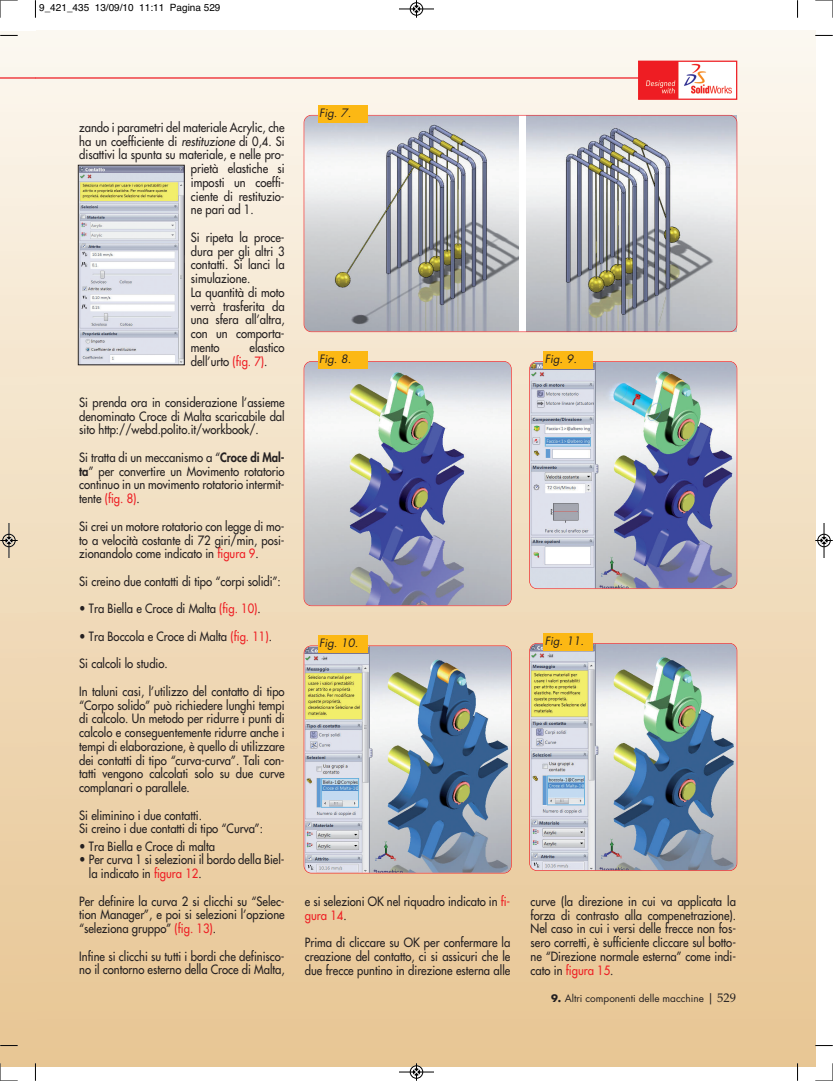
<style>
.page{position:relative;width:833px;height:1081px;background:#fff}
.page>*{position:absolute;margin:0;border:0;box-sizing:border-box;transform-origin:0 0}
.t1{font:12.5px/13.8px "Futura";color:#231f20;scale:.9 1}
.t2{font:italic 11.25px "Futura";color:#231f20}
.t3{font:10px "Futura";color:#231f20}
.t4{font:10px "Helvetica";color:#000}
.s1{font-style:italic}
.s2{color:#ee1d23}
.s3{font-weight:800}
.s4{font-weight:700}
.s5{font-size:11.25px}
.s6{font-family:"Palatino";font-size:12.5px}
</style>
<div class="page">
<div style="left:36px;top:31px;width:779px;height:1035px;background:linear-gradient(to bottom,#fbf7ee,#e7c592)"></div>
<div style="left:0;top:32px;width:36px;height:1035px;background:linear-gradient(to bottom,#fbf7ee,#e7c592)"></div>
<hr style="left:0;top:77px;width:35px;height:2px;background:#ee1d23">
<hr style="left:35px;top:77px;width:604px;height:2px;background:#ee1d23">
<img style="left:640px;top:63px;width:95px;height:35px">
<div style="left:638px;top:61px;width:99px;height:39px;border:1px solid #ee1d23"></div>
<img style="left:80px;top:167px;width:103px;height:196px">
<div style="left:78px;top:165px;width:107px;height:200px;border:1px solid #231f20"></div>
<div style="left:511px;top:115px;width:226px;height:216px;background:#fff"></div>
<img style="left:526px;top:115px;width:210px;height:216px">
<img style="left:304px;top:116px;width:215px;height:215px">
<div style="left:304px;top:115px;width:433px;height:217px;border:1px solid #ee1d23;border-radius:8px"></div>
<div style="left:318px;top:105px;width:49px;height:17px;background:#fcb814"></div>
<img style="left:304px;top:362px;width:207px;height:243px;border-radius:7px">
<div style="left:304px;top:361px;width:207px;height:245px;border:1px solid #ee1d23;border-radius:8px"></div>
<div style="left:318px;top:351px;width:49px;height:17px;background:#fcb814"></div>
<img style="left:530px;top:362px;width:206px;height:226px;border-radius:7px">
<div style="left:529px;top:361px;width:208px;height:228px;border:1px solid #ee1d23;border-radius:8px"></div>
<div style="left:543px;top:351px;width:50px;height:17px;background:#fcb814"></div>
<img style="left:304px;top:646px;width:207px;height:227px;border-radius:7px">
<div style="left:304px;top:645px;width:207px;height:228px;border:1px solid #ee1d23;border-radius:8px"></div>
<div style="left:318px;top:635px;width:49px;height:18px;background:#fcb814"></div>
<img style="left:530px;top:644px;width:206px;height:226px;border-radius:7px">
<div style="left:529px;top:643px;width:208px;height:228px;border:1px solid #ee1d23;border-radius:8px"></div>
<div style="left:543px;top:633px;width:50px;height:17px;background:#fcb814"></div>
<svg style="left:35px;top:0;width:1px;height:18px"></svg>
<svg style="left:0;top:35px;width:18px;height:1px"></svg>
<svg style="left:797px;top:0;width:1px;height:18px"></svg>
<svg style="left:815px;top:35px;width:17px;height:1px"></svg>
<svg style="left:35px;top:1063px;width:1px;height:17px"></svg>
<svg style="left:0;top:1045px;width:18px;height:1px"></svg>
<svg style="left:797px;top:1063px;width:1px;height:17px"></svg>
<svg style="left:815px;top:1045px;width:17px;height:1px"></svg>
<svg style="left:0;top:0;width:18px;height:18px"></svg>
<svg style="left:815px;top:0;width:18px;height:18px"></svg>
<svg style="left:0;top:1063px;width:18px;height:18px"></svg>
<svg style="left:815px;top:1063px;width:18px;height:18px"></svg>
<div style="left:410px;top:2px;width:13px;height:14px;border:1px solid #fff;border-radius:50%"></div>
<hr style="left:399px;top:9px;width:35px;height:1px;background:#000">
<div style="left:410px;top:3px;width:13px;height:12px;border:1px solid #000;border-radius:50%"></div>
<svg style="left:413px;top:0;width:7px;height:18px"></svg>
<hr style="left:399px;top:1072px;width:35px;height:1px;background:#000">
<div style="left:410px;top:1065px;width:13px;height:13px;border:1px solid #000;border-radius:50%"></div>
<svg style="left:413px;top:1063px;width:7px;height:17px"></svg>
<div style="left:2px;top:534px;width:14px;height:13px;border:1px solid #fff;border-radius:50%"></div>
<hr style="left:9px;top:523px;width:1px;height:35px;background:#000">
<div style="left:3px;top:534px;width:12px;height:13px;border:1px solid #000;border-radius:50%"></div>
<svg style="left:0;top:537px;width:18px;height:7px"></svg>
<hr style="left:823px;top:523px;width:1px;height:35px;background:#000">
<div style="left:817px;top:534px;width:13px;height:13px;border:1px solid #000;border-radius:50%"></div>
<svg style="left:815px;top:537px;width:17px;height:7px"></svg>
<p class="t4" style="left:39px;top:2px;width:183px">9_421_435 13/09/10 11:11 Pagina 529</p>
<p class="t1" style="left:79px;top:121px;width:230px">zando i parametri del materiale Acrylic, che</p>
<p class="t1" style="left:79px;top:135px;width:230px">ha un coefficiente di <span class="s1">restituzione</span> di 0,4. Si</p>
<p class="t1" style="left:79px;top:149px;width:230px">disattivi la spunta su materiale, e nelle pro-</p>
<p class="t1" style="left:191px;top:162px;width:106px">prietà elastiche si</p>
<p class="t1" style="left:191px;top:176px;width:106px">imposti un coeffi-</p>
<p class="t1" style="left:191px;top:190px;width:106px">ciente di restituzio-</p>
<p class="t1" style="left:191px;top:204px;width:71px">ne pari ad 1.</p>
<p class="t1" style="left:191px;top:231px;width:106px">Si ripeta la proce&shy;dura per gli altri 3 contatti. Si lanci la simulazione.<br>La quantità di moto verrà trasferita da una sfera all’altra, con un comporta&shy;mento</p>
<p class="t1" style="left:191px;top:341px;width:106px;text-indent:59px">elastico dell’urto <span class="s2">(fig. 7)</span>.</p>
<p class="t1" style="left:79px;top:396px;width:230px;text-align:justify">Si prenda ora in considerazione l’assieme denominato Croce di Malta scaricabile dal sito http://webd.polito.it/workbook/.</p>
<p class="t1" style="left:79px;top:451px;width:230px;text-align:justify">Si tratta di un meccanismo a “<span class="s3">Croce di Mal&shy;ta</span>” per convertire un Movimento rotatorio continuo in un movimento rotatorio intermit&shy;tente <span class="s2">(fig. 8)</span>.</p>
<p class="t1" style="left:79px;top:520px;width:230px;text-align:justify">Si crei un motore rotatorio con legge di mo&shy;to a velocità costante di 72 giri/min, posi&shy;zionandolo come indicato in <span class="s2">figura 9</span>.</p>
<p class="t1" style="left:79px;top:575px;width:225px">Si creino due contatti di tipo “corpi solidi”:</p>
<p class="t1" style="left:79px;top:602px;width:203px">• Tra Biella e Croce di Malta <span class="s2">(fig. 10)</span>.</p>
<p class="t1" style="left:79px;top:623px;width:216px;line-height:27.5px">• Tra Boccola e Croce di Malta <span class="s2">(fig. 11)</span>.<br>Si calcoli lo studio.</p>
<p class="t1" style="left:79px;top:685px;width:230px;text-align:justify">In taluni casi, l’utilizzo del contatto di tipo “Corpo solido” può richiedere lunghi tempi di calcolo. Un metodo per ridurre i punti di calcolo e conseguentemente ridurre anche i tempi di elaborazione, è quello di utilizzare dei contatti di tipo “curva-curva”. Tali con&shy;tatti vengono calcolati solo su due curve complanari o parallele.</p>
<p class="t1" style="left:79px;top:809px;width:206px">Si eliminino i due contatti.<br>Si creino i due contatti di tipo “Curva”:</p>
<p class="t1" style="left:79px;top:840px;width:152px">• Tra Biella e Croce di malta</p>
<p class="t1" style="left:89px;top:854px;width:219px;text-indent:-10px">• Per curva 1 si selezioni il bordo della Biel&shy;la indicato in <span class="s2">figura 12</span>.</p>
<p class="t1" style="left:79px;top:895px;width:230px;text-align:justify">Per definire la curva 2 si clicchi su “Selec&shy;tion Manager”, e poi si selezioni l’opzione “seleziona gruppo” <span class="s2">(fig. 13)</span>.</p>
<p class="t1" style="left:79px;top:950px;width:230px">Infine si clicchi su tutti i bordi che definisco&shy;no il contorno esterno della Croce di Malta,</p>
<p class="t2" style="left:319px;top:107px;width:36px">Fig. 7.</p>
<p class="t2" style="left:319px;top:354px;width:36px">Fig. 8.</p>
<p class="t2" style="left:545px;top:354px;width:36px">Fig. 9.</p>
<p class="t2" style="left:319px;top:638px;width:43px">Fig. 10.</p>
<p class="t2" style="left:545px;top:635px;width:43px">Fig. 11.</p>
<p class="t1" style="left:305px;top:895px;width:230px">e si selezioni OK nel riquadro indicato in <span class="s2">fi&shy;gura 14</span>.</p>
<p class="t1" style="left:305px;top:936px;width:230px;text-align:justify">Prima di cliccare su OK per confermare la creazione del contatto, ci si assicuri che le due frecce puntino in direzione esterna alle</p>
<p class="t1" style="left:530px;top:895px;width:230px;text-align:justify">curve (la direzione in cui va applicata la forza di contrasto alla compenetrazione).<br>Nel caso in cui i versi delle frecce non fos&shy;sero corretti, è sufficiente cliccare sul botto&shy;ne “Direzione normale esterna” come indi&shy;cato in <span class="s2">figura 15</span>.</p>
<p class="t3" style="left:551px;top:993px;width:186px"><span class="s4">9.</span> Altri componenti delle macchine <span class="s5">|</span> <span class="s6">529</span></p>
</div>
